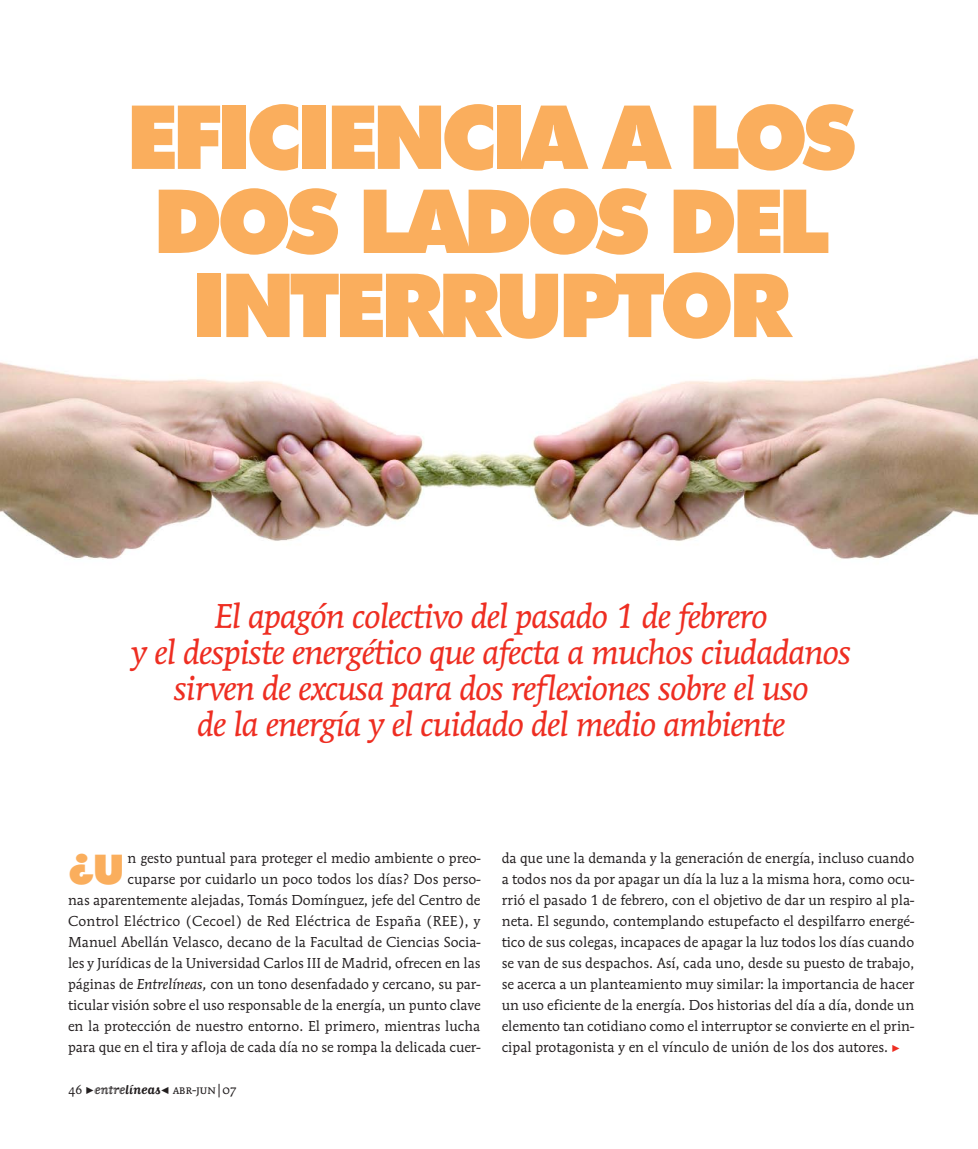
<style>
.page{position:relative;width:978px;height:1149px;background:#fff}
.page>*{position:absolute;margin:0;border:0;box-sizing:border-box;transform-origin:0 0}
.t1{font:900 88.5px/84px "Futura BT";letter-spacing:-.07em;color:#faae5d;text-align:center}
.t2{font:900 40.95px "Futura BT";color:#faae5d}
.t3{font:italic 36px/36px "Mendoza";letter-spacing:-.025em;color:#ee2e22;text-align:center}
.t4{font:15px/21px "Mendoza";color:#231f20;text-align:right}
.t5{font:13.5px "Mendoza SC";color:#231f20}
.s1{font-style:italic}
.s2{font-family:"Matrix Inline Script";font-size:15px}
.s3{font-family:"Matrix Script";font-weight:700;font-size:15px}
</style>
<div class="page">
<img style="left:0;top:358px;width:978px;height:201px">
<h1 class="t1" style="left:126px;top:103px;width:732px">EFICIENCIA A LOS<br>DOS LADOS DEL<br>INTERRUPTOR</h1>
<h3 class="t3" style="left:131px;top:597px;width:722px">El apagón colectivo del pasado 1 de febrero<br>y el despiste energético que afecta a muchos ciudadanos sirven de excusa para dos reflexiones sobre el uso<br>de la energía y el cuidado del medio ambiente</h3>
<p class="t4" style="left:68px;top:846px;width:414px">n gesto puntual para proteger el medio ambiente o preo-<br>cuparse por cuidarlo un poco todos los días? Dos perso-<br>nas aparentemente alejadas, Tomás Domínguez, jefe del Centro de Control Eléctrico (Cecoel) de Red Eléctrica de España (REE), y Manuel Abellán Velasco, decano de la Facultad de Ciencias Socia&shy;les y Jurídicas de la Universidad Carlos III de Madrid, ofrecen en las páginas de <span class="s1">Entrelíneas,</span> con un tono desenfadado y cercano, su par&shy;ticular visión sobre el uso responsable de la energía, un punto clave en la protección de nuestro entorno. El primero, mientras lucha para que en el tira y afloja de cada día no se rompa la delicada cuer-</p>
<p class="t4" style="left:502px;top:846px;width:414px;text-align:justify">da que une la demanda y la generación de energía, incluso cuando a todos nos da por apagar un día la luz a la misma hora, como ocu&shy;rrió el pasado 1 de febrero, con el objetivo de dar un respiro al pla&shy;neta. El segundo, contemplando estupefacto el despilfarro energé&shy;tico de sus colegas, incapaces de apagar la luz todos los días cuando se van de sus despachos. Así, cada uno, desde su puesto de trabajo, se acerca a un planteamiento muy similar: la importancia de hacer un uso eficiente de la energía. Dos historias del día a día, donde un elemento tan cotidiano como el interruptor se convierte en el prin&shy;cipal protagonista y en el vínculo de unión de los dos autores.</p>
<h2 class="t2" style="left:68px;top:852px;width:58px">¿U</h2>
<p class="t5" style="left:68px;top:1080px;width:170px">46 <span class="s2">entre</span><span class="s3">líneas</span>● abr-jun|07</p>
</div>
